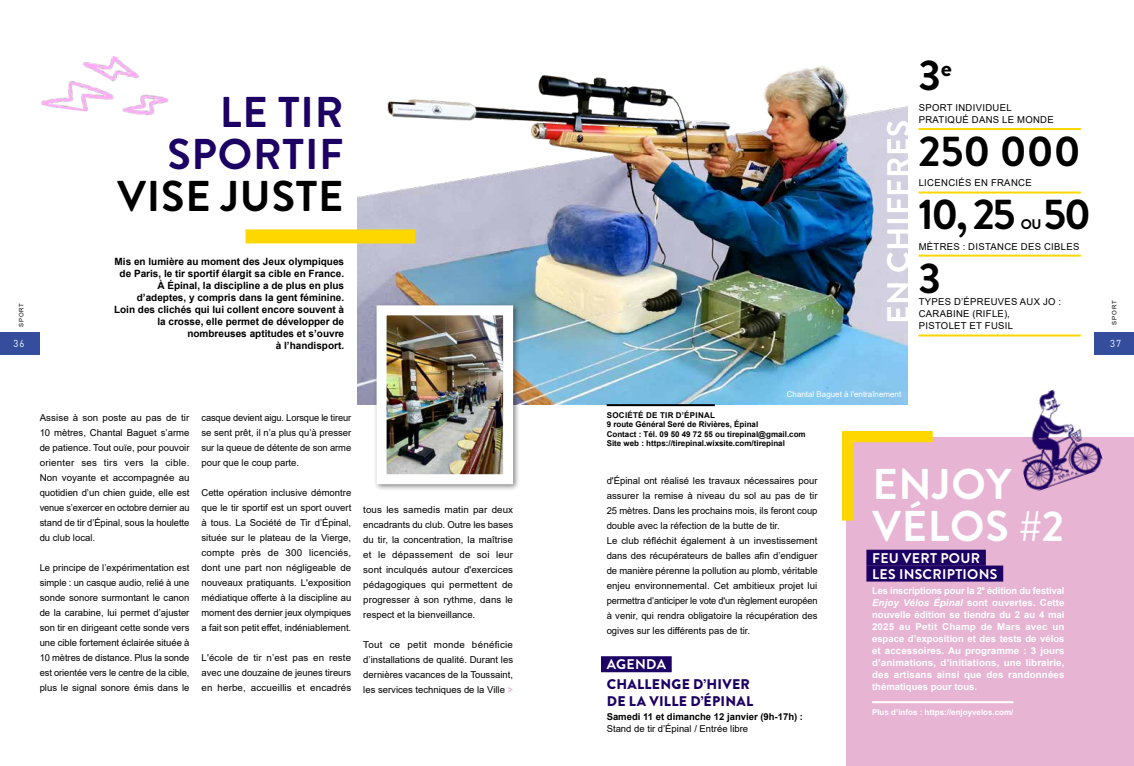
<style>
.page{position:relative;width:1134px;height:766px;background:#fff}
.page>*{position:absolute;margin:0;border:0;box-sizing:border-box;transform-origin:0 0}
.t1{font:700 43px "Brandon Grotesque";letter-spacing:.01em;color:#000}
.t2{font:700 43px/42px "Brandon Grotesque";letter-spacing:.02em;color:#1c0063;text-align:right}
.t3{font:700 43px/42px "Brandon Grotesque";letter-spacing:.02em;color:#fff}
.t4{font:700 31.6px "Brandon Grotesque";letter-spacing:.02em;color:#fff}
.t5{font:900 14px/16.8px "Brandon Grotesque";letter-spacing:.02em;color:#1c0063}
.t6{font:700 14px/15.8px "Brandon Grotesque";letter-spacing:.02em;color:#fff}
.t7{font:700 14px "Brandon Grotesque";color:#000}
.t8{font:700 10px/12px "Arial";color:#000;text-align:right}
.t9{font:10px "DINOT";color:#fff;scale:.95 1}
.t10{font:9.5px/15px "Arial";color:#000;text-align:justify}
.t11{font:700 9.5px/12px "Arial";letter-spacing:.01em;color:#fff;text-align:justify}
.t12{font:9.5px/12px "Arial";letter-spacing:.035em;color:#000}
.t13{font:700 9.5px "Arial";color:#000}
.t14{font:700 8px/9.6px "Arial";color:#000}
.t15{font:700 8px "Arial";color:#fff}
.t16{font:8px "Arial";color:#fff}
.t17{font:6px "Arial";letter-spacing:.135em;color:#000}
.s1{font-weight:700;color:#e7b4d4}
.s2{font-style:italic}
</style>
<div class="page">
<img style="left:41px;top:56px;width:128px;height:60px">
<div style="left:847px;top:437px;width:287px;height:328px;background:#e7b4d4"></div>
<img style="left:357px;top:66px;width:550px;height:338px">
<div style="left:1094px;top:332px;width:40px;height:22px;background:#344e9d"></div>
<div style="left:0;top:332px;width:40px;height:22px;background:#344e9d"></div>
<hr style="left:607px;top:404px;width:108px;height:2px;background:#000">
<div style="left:601px;top:656px;width:71px;height:16px;background:#1c0063"></div>
<div style="left:245px;top:229px;width:170px;height:14px;background:#fed700"></div>
<hr style="left:918px;top:128px;width:163px;height:2px;background:#fed700">
<hr style="left:918px;top:191px;width:163px;height:2px;background:#fed700">
<hr style="left:918px;top:254px;width:163px;height:2px;background:#fed700">
<hr style="left:918px;top:334px;width:163px;height:2px;background:#fed700">
<div style="left:373px;top:302px;width:148px;height:189px;background:#000;opacity:.5"></div>
<img style="left:388px;top:316px;width:114px;height:157px">
<div style="left:377px;top:305px;width:136px;height:179px;border:10px solid #fff"></div>
<div style="left:866px;top:549px;width:120px;height:16px;background:#1c0063"></div>
<div style="left:866px;top:565px;width:137px;height:16px;background:#1c0063"></div>
<hr style="left:872px;top:701px;width:141px;height:2px;background:#fff">
<svg style="left:842px;top:431px;width:91px;height:89px"></svg>
<img style="left:1021px;top:389px;width:82px;height:102px">
<p class="t17" style="left:17px;top:326px;width:25px;rotate:-90deg">SPORT</p>
<p class="t9" style="left:14px;top:336px;width:13px">36</p>
<h1 class="t2" style="left:167px;top:92px;width:178px">LE TIR<br>SPORTIF</h1>
<h1 class="t1" style="left:118px;top:166px;width:227px">VISE JUSTE</h1>
<p class="t8" style="left:114px;top:256px;width:232px">Mis en lumière au moment des Jeux olympiques de Paris, le tir sportif élargit sa cible en France.<br>À Épinal, la discipline a de plus en plus d’adeptes, y compris dans la gent féminine.<br>Loin des clichés qui lui collent encore souvent à la crosse, elle permet de développer de nombreuses aptitudes et s’ouvre<br>à l’handisport.</p>
<p class="t10" style="left:40px;top:410px;width:151px">Assise à son poste au pas de tir 10 mètres, Chantal Baguet s’arme de patience. Tout ouïe, pour pouvoir orienter ses tirs vers la cible.<br>Non voyante et accompagnée au quotidien d’un chien guide, elle est venue s’exercer en octobre dernier au stand de tir d’Épinal, sous la houlette du club local.</p>
<p class="t10" style="left:40px;top:560px;width:151px">Le principe de l’expérimentation est simple : un casque audio, relié à une sonde sonore surmontant le canon de la carabine, lui permet d’ajuster son tir en dirigeant cette sonde vers une cible fortement éclairée située à 10 mètres de distance. Plus la sonde est orientée vers le centre de la cible, plus le signal sonore émis dans le</p>
<p class="t10" style="left:201px;top:410px;width:151px">casque devient aigu. Lorsque le tireur se sent prêt, il n’a plus qu’à presser sur la queue de détente de son arme pour que le coup parte.</p>
<p class="t10" style="left:201px;top:485px;width:151px">Cette opération inclusive démontre que le tir sportif est un sport ouvert à tous. La Société de Tir d’Épinal, située sur le plateau de la Vierge, compte près de 300 licenciés, dont une part non négligeable de nouveaux pratiquants. L'exposition médiatique offerte à la discipline au moment des dernier jeux olympiques a fait son petit effet, indéniablement.</p>
<p class="t10" style="left:201px;top:650px;width:151px">L'école de tir n’est pas en reste avec une douzaine de jeunes tireurs en herbe, accueillis et encadrés</p>
<p class="t10" style="left:363px;top:502px;width:151px">tous les samedis matin par deux encadrants du club. Outre les bases du tir, la concentration, la maîtrise et le dépassement de soi leur sont inculqués autour d'exercices pédagogiques qui permettent de progresser à son rythme, dans le respect et la bienveillance.</p>
<p class="t10" style="left:363px;top:637px;width:151px">Tout ce petit monde bénéficie d’installations de qualité. Durant les dernières vacances de la Toussaint, les services techniques de la Ville <span class="s1">&gt;</span></p>
<h2 class="t4" style="left:876px;top:324px;width:206px;rotate:-90deg">EN CHIFFRES</h2>
<h1 class="t1" style="left:918px;top:45px;width:35px">3<sup>e</sup></h1>
<p class="t12" style="left:919px;top:101px;width:137px">SPORT INDIVIDUEL<br>PRATIQUÉ DANS LE MONDE</p>
<h1 class="t1" style="left:918px;top:121px;width:164px">250 000</h1>
<p class="t12" style="left:919px;top:177px;width:115px">LICENCIÉS EN FRANCE</p>
<h1 class="t1" style="left:918px;top:184px;width:99px">10, 25</h1>
<h1 class="t1" style="left:1043px;top:184px;width:49px">50</h1>
<p class="t12" style="left:919px;top:240px;width:162px">MÈTRES : DISTANCE DES CIBLES</p>
<h1 class="t1" style="left:918px;top:248px;width:24px">3</h1>
<p class="t12" style="left:919px;top:295px;width:144px">TYPES D’ÉPREUVES AUX JO :<br>CARABINE (RIFLE),<br>PISTOLET ET FUSIL</p>
<h3 class="t7" style="left:1021px;top:215px;width:22px">OU</h3>
<p class="t16" style="left:787px;top:388px;width:116px">Chantal Baguet à l'entraînement</p>
<p class="t14" style="left:607px;top:410px;width:200px">SOCIÉTÉ DE TIR D’ÉPINAL<br>9 route Général Seré de Rivières, Épinal<br>Contact : Tél. 09 50 49 72 55 ou tirepinal@gmail.com Site web : https://tirepinal.wixsite.com/tirepinal</p>
<p class="t10" style="left:607px;top:473px;width:212px;text-align:left">d'Épinal ont réalisé les travaux nécessaires pour assurer la remise à niveau du sol au pas de tir 25 mètres. Dans les prochains mois, ils feront coup double avec la réfection de la butte de tir.<br>Le club réfléchit également à un investissement dans des récupérateurs de balles afin d’endiguer de manière pérenne la pollution au plomb, véritable enjeu environnemental. Cet ambitieux projet lui permettra d’anticiper le vote d'un règlement européen à venir, qui rendra obligatoire la récupération des ogives sur les différents pas de tir.</p>
<h3 class="t6" style="left:607px;top:656px;width:61px">AGENDA</h3>
<h3 class="t5" style="left:607px;top:675px;width:148px">CHALLENGE D’HIVER<br>DE LA VILLE D’ÉPINAL</h3>
<p class="t13" style="left:607px;top:709px;width:198px">Samedi 11 et dimanche 12 janvier (9h-17h) :</p>
<p class="t10" style="left:607px;top:721px;width:143px">Stand de tir d’Épinal / Entrée libre</p>
<h1 class="t3" style="left:872px;top:464px;width:193px">ENJOY<br>VÉLOS #2</h1>
<h3 class="t6" style="left:872px;top:550px;width:127px">FEU VERT POUR<br>LES INSCRIPTIONS</h3>
<p class="t11" style="left:872px;top:584px;width:194px">Les inscriptions pour la 2<sup>e</sup> édition du festival <span class="s2">Enjoy Vélos Épinal</span> sont ouvertes. Cette nouvelle édition se tiendra du 2 au 4 mai 2025 au Petit Champ de Mars avec un espace d’exposition et des tests de vélos et accessoires. Au programme : 3 jours d’animations, d’initiations, une librairie, des artisans ainsi que des randonnées thématiques pour tous.</p>
<p class="t15" style="left:872px;top:706px;width:143px">Plus d’infos : https://enjoyvelos.com/</p>
<p class="t17" style="left:1110px;top:324px;width:25px;rotate:-90deg">SPORT</p>
<p class="t9" style="left:1110px;top:336px;width:13px">37</p>
</div>
